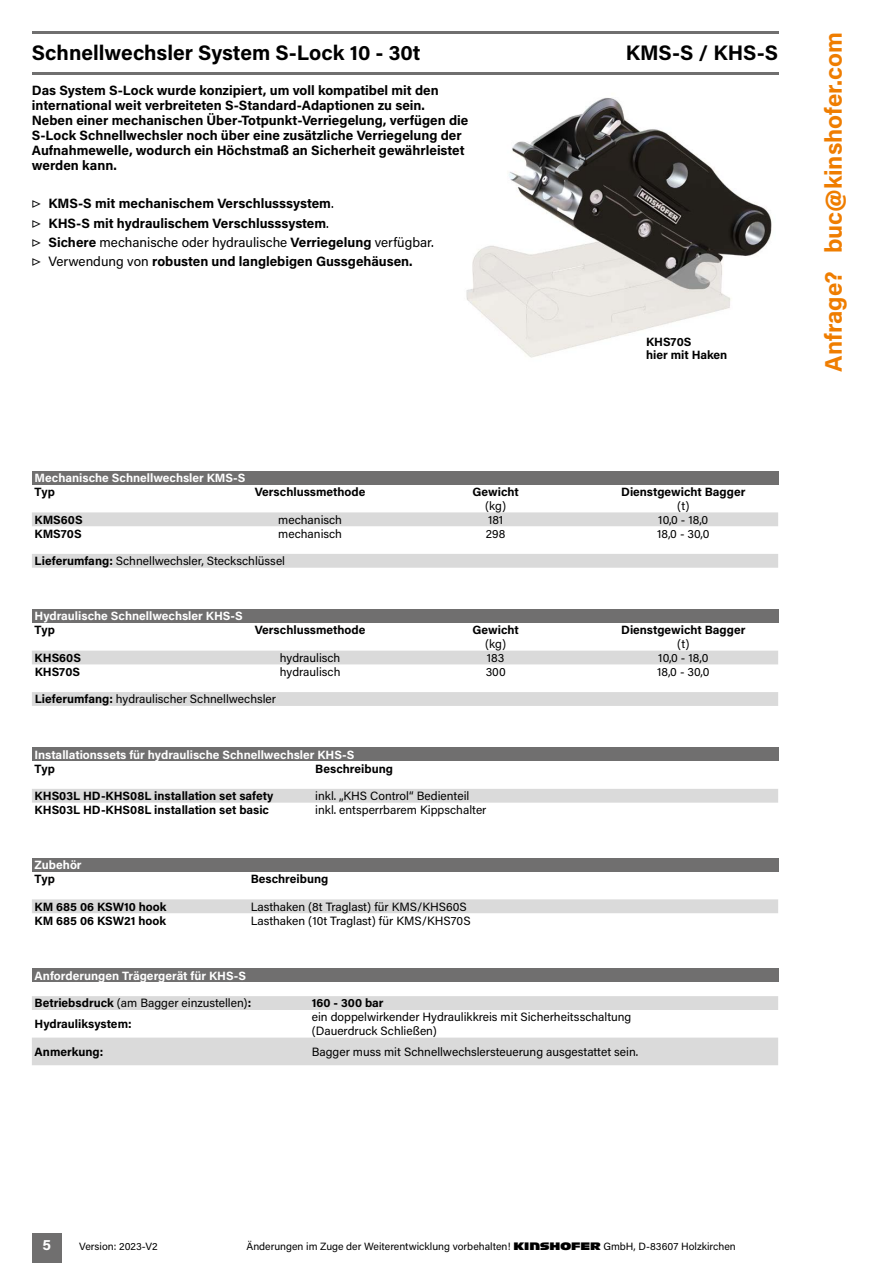
<style>
.page{position:relative;width:893px;height:1263px;background:#fff}
.page>*{position:absolute;margin:0;border:0;box-sizing:border-box;transform-origin:0 0}
.t1{font:700 24px "Acumin Pro";color:#ef7d00}
.t2{font:700 21px "Acumin Pro";color:#000}
.t3{font:700 15px "Acumin Pro";color:#fff}
.t4{font:700 13.5px/15px "Acumin Pro";color:#000}
.t5{font:12px/13.5px "Acumin Pro";color:#000}
.t6{font:700 12px/12.6px "Acumin Pro";color:#000}
.t7{font:700 12px "Acumin Pro";color:#fff}
.t8{font:10.5px "Acumin Pro";color:#000}
.s1{font-weight:400}
.s2{font-weight:700}
.s3{font-family:"Antique Olive Kinshofer"}
</style>
<div class="page">
<div style="left:32px;top:1233px;width:30px;height:30px;background:#706f6f"></div>
<img style="left:466px;top:98px;width:306px;height:260px">
<div style="left:32px;top:968px;width:746px;height:14px;background:#706f6f"></div>
<svg style="left:32px;top:996px;width:746px;height:69px;fill:#dadada"></svg>
<div style="left:32px;top:471px;width:746px;height:14px;background:#706f6f"></div>
<svg style="left:32px;top:512px;width:746px;height:56px"></svg>
<div style="left:32px;top:609px;width:746px;height:14px;background:#706f6f"></div>
<svg style="left:32px;top:651px;width:746px;height:55px"></svg>
<div style="left:32px;top:858px;width:746px;height:14px;background:#706f6f"></div>
<svg style="left:32px;top:899px;width:746px;height:14px;background:#dbdbdb"></svg>
<div style="left:32px;top:747px;width:746px;height:14px;background:#706f6f"></div>
<svg style="left:32px;top:789px;width:746px;height:14px;background:#dadada"></svg>
<hr style="left:32px;top:72px;width:746px;height:2px;background:#706f6f">
<hr style="left:32px;top:32px;width:746px;height:2px;background:#706f6f">
<h2 class="t2" style="left:32px;top:38px;width:390px">Schnellwechsler System S-Lock 10 - 30t</h2>
<h2 class="t2" style="left:626px;top:38px;width:154px">KMS-S / KHS-S</h2>
<p class="t4" style="left:32px;top:82px;width:438px">Das System S-Lock wurde konzipiert, um voll kompatibel mit den international weit verbreiteten S-Standard-Adaptionen zu sein.<br>Neben einer mechanischen Über-Totpunkt-Verriegelung, verfügen die S-Lock Schnellwechsler noch über eine zusätzliche Verriegelung der Aufnahmewelle, wodurch ein Höchstmaß an Sicherheit gewährleistet werden kann.</p>
<p class="t4" style="left:32px;top:194px;width:403px;line-height:19.2px"><span class="s1">▷</span> KMS-S mit mechanischem Verschlusssystem<span class="s1">.<br>▷</span> KHS-S mit hydraulischem Verschlusssystem<span class="s1">.<br>▷</span> Sichere <span class="s1">mechanische oder hydraulische</span> Verriegelung <span class="s1">verfügbar. ▷ Verwendung von</span> robusten und langlebigen Gussgehäusen.</p>
<p class="t6" style="left:646px;top:335px;width:83px">KHS70S<br>hier mit Haken</p>
<p class="t7" style="left:35px;top:470px;width:212px">Mechanische Schnellwechsler KMS-S</p>
<p class="t6" style="left:35px;top:485px;width:22px">Typ</p>
<p class="t6" style="left:255px;top:485px;width:112px">Verschlussmethode</p>
<p class="t6" style="left:472px;top:485px;width:48px">Gewicht</p>
<p class="t6" style="left:621px;top:485px;width:126px">Dienstgewicht Bagger</p>
<p class="t5" style="left:485px;top:498px;width:22px">(kg)</p>
<p class="t5" style="left:677px;top:498px;width:14px">(t)</p>
<p class="t6" style="left:35px;top:513px;width:49px">KMS60S</p>
<p class="t5" style="left:278px;top:512px;width:65px">mechanisch</p>
<p class="t5" style="left:488px;top:512px;width:17px">181</p>
<p class="t5" style="left:658px;top:512px;width:52px">10,0 - 18,0</p>
<p class="t6" style="left:35px;top:526px;width:49px">KMS70S</p>
<p class="t5" style="left:278px;top:526px;width:65px">mechanisch</p>
<p class="t5" style="left:486px;top:526px;width:21px">298</p>
<p class="t5" style="left:657px;top:526px;width:54px">18,0 - 30,0</p>
<p class="t5" style="left:35px;top:554px;width:252px"><span class="s2">Lieferumfang:</span> Schnellwechsler, Steckschlüssel</p>
<p class="t7" style="left:35px;top:608px;width:210px">Hydraulische Schnellwechsler KHS-S</p>
<p class="t6" style="left:35px;top:623px;width:22px">Typ</p>
<p class="t6" style="left:255px;top:623px;width:112px">Verschlussmethode</p>
<p class="t6" style="left:472px;top:623px;width:48px">Gewicht</p>
<p class="t6" style="left:621px;top:623px;width:126px">Dienstgewicht Bagger</p>
<p class="t5" style="left:485px;top:637px;width:22px">(kg)</p>
<p class="t5" style="left:677px;top:637px;width:14px">(t)</p>
<p class="t6" style="left:35px;top:651px;width:48px">KHS60S</p>
<p class="t5" style="left:280px;top:650px;width:62px">hydraulisch</p>
<p class="t5" style="left:487px;top:650px;width:19px">183</p>
<p class="t5" style="left:658px;top:650px;width:52px">10,0 - 18,0</p>
<p class="t6" style="left:35px;top:665px;width:47px">KHS70S</p>
<p class="t5" style="left:280px;top:664px;width:62px">hydraulisch</p>
<p class="t5" style="left:486px;top:664px;width:22px">300</p>
<p class="t5" style="left:657px;top:664px;width:54px">18,0 - 30,0</p>
<p class="t5" style="left:35px;top:692px;width:243px"><span class="s2">Lieferumfang:</span> hydraulischer Schnellwechsler</p>
<p class="t7" style="left:35px;top:746px;width:321px">Installationssets für hydraulische Schnellwechsler KHS-S</p>
<p class="t6" style="left:35px;top:761px;width:22px">Typ</p>
<p class="t6" style="left:315px;top:761px;width:79px">Beschreibung</p>
<p class="t6" style="left:35px;top:789px;width:240px">KHS03L HD-KHS08L installation set safety</p>
<p class="t5" style="left:315px;top:789px;width:156px">inkl. „KHS Control“ Bedienteil</p>
<p class="t6" style="left:35px;top:803px;width:236px">KHS03L HD-KHS08L installation set basic</p>
<p class="t5" style="left:315px;top:802px;width:173px">inkl. entsperrbarem Kippschalter</p>
<p class="t7" style="left:35px;top:857px;width:49px">Zubehör</p>
<p class="t6" style="left:35px;top:872px;width:22px">Typ</p>
<p class="t6" style="left:251px;top:872px;width:79px">Beschreibung</p>
<p class="t6" style="left:35px;top:900px;width:133px">KM 685 06 KSW10 hook</p>
<p class="t5" style="left:251px;top:899px;width:218px">Lasthaken (8t Traglast) für KMS/KHS60S</p>
<p class="t6" style="left:35px;top:913px;width:133px">KM 685 06 KSW21 hook</p>
<p class="t5" style="left:251px;top:913px;width:221px">Lasthaken (10t Traglast) für KMS/KHS70S</p>
<p class="t7" style="left:35px;top:967px;width:213px">Anforderungen Trägergerät für KHS-S</p>
<p class="t5" style="left:35px;top:996px;width:218px"><span class="s2">Betriebsdruck</span> (am Bagger einzustellen)<span class="s2">:</span></p>
<p class="t6" style="left:312px;top:996px;width:73px">160 - 300 bar</p>
<p class="t6" style="left:35px;top:1017px;width:99px">Hydrauliksystem:</p>
<p class="t5" style="left:312px;top:1010px;width:321px">ein doppelwirkender Hydraulikkreis mit Sicherheitsschaltung (Dauerdruck Schließen)</p>
<p class="t6" style="left:35px;top:1045px;width:70px">Anmerkung:</p>
<p class="t5" style="left:312px;top:1044px;width:328px">Bagger muss mit Schnellwechslersteuerung ausgestattet sein.</p>
<h1 class="t1" style="left:816px;top:372px;width:341px;rotate:-90deg">Anfrage? buc@kinshofer.com</h1>
<p class="t3" style="left:42px;top:1234px;width:10px">5</p>
<p class="t8" style="left:79px;top:1239px;width:80px">Version: 2023-V2</p>
<p class="t8" style="left:246px;top:1239px;width:491px">Änderungen im Zuge der Weiterentwicklung vorbehalten! <span class="s3">KINSHOFER</span> GmbH, D-83607 Holzkirchen</p>
</div>
